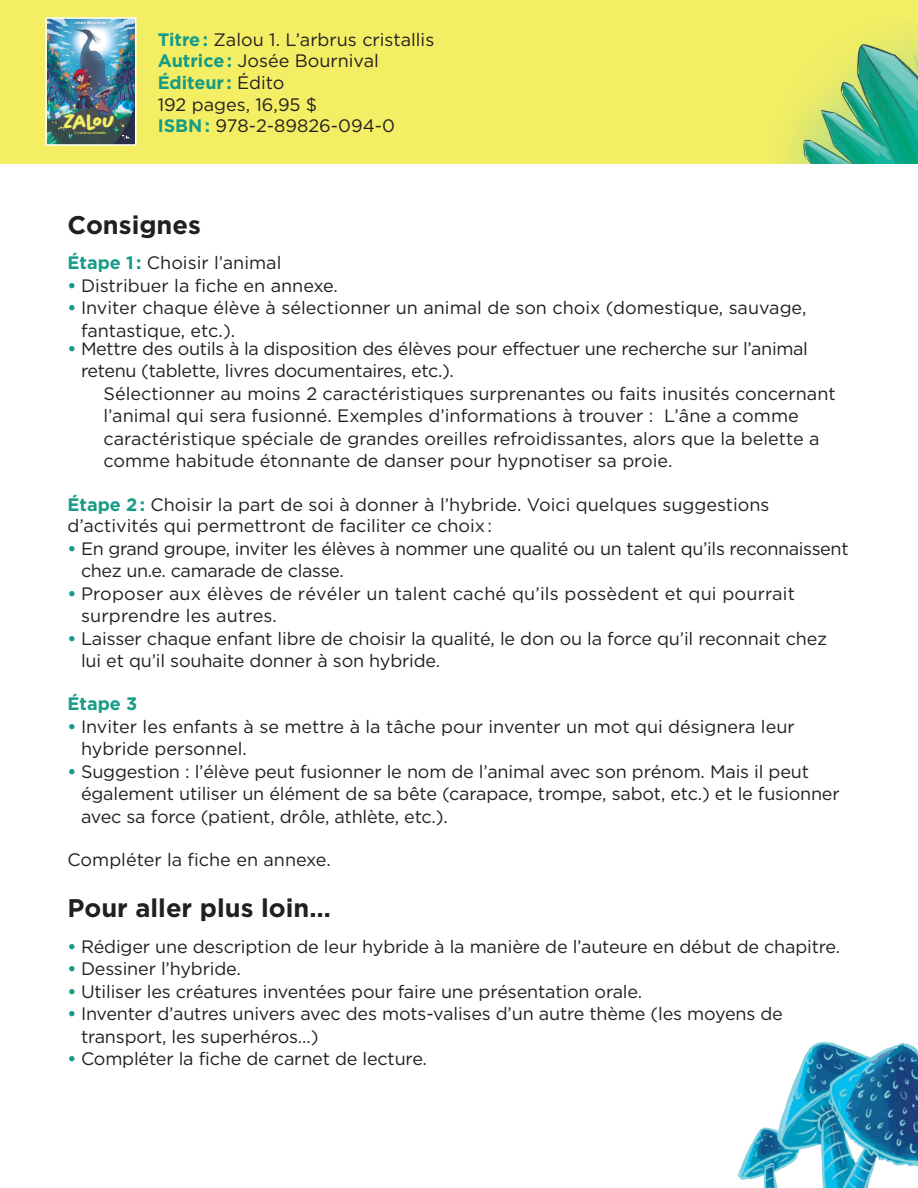
<style>
.page{position:relative;width:918px;height:1188px;background:#fff}
.page>*{position:absolute;margin:0;border:0;box-sizing:border-box;transform-origin:0 0}
.Titre{font:700 25.5px "Gotham";color:#231f20}
.t1{font:700 20.4px "Chantal";letter-spacing:-.06em;color:#f3ee64}
.Normal_mais_tab{font:18px/22.5px "Gotham";letter-spacing:-.01em;color:#231f20}
.Normal_mais_tab-2{font:18px/22.5px "Gotham";letter-spacing:.01em;color:#231f20}
.t2{font:700 18px "Gotham";color:#169b86}
.t3{font:500 4.2px "Gotham";letter-spacing:-.02em;color:#fff}
.t4{font:500 3.45px "Gotham";letter-spacing:-.02em;color:#f3ee64}
.s1{font-weight:700;color:#169b86}
.s2{font-weight:400;color:#231f20}
</style>
<div class="page">
<img style="left:737px;top:1042px;width:181px;height:146px">
<div style="left:0;top:0;width:918px;height:163px;background:#f3ee64"></div>
<img style="left:787px;top:35px;width:131px;height:128px">
<img style="left:45px;top:17px;width:92px;height:129px">
<p class="t3" style="left:74px;top:20px;width:34px">Josée Bournival</p>
<p class="Normal_mais_tab" style="left:158px;top:28px;width:278px"><span class="s1">Titre :</span> Zalou 1. L’arbrus cristallis</p>
<p class="Normal_mais_tab" style="left:158px;top:49px;width:223px"><span class="s1">Autrice :</span> Josée Bournival</p>
<p class="t2" style="left:158px;top:71px;width:128px">Éditeur : <span class="s2">Édito</span></p>
<p class="Normal_mais_tab" style="left:158px;top:93px;width:161px">192 pages, 16,95 $</p>
<p class="t1" style="left:65px;top:109px;width:53px">Zalou</p>
<p class="Normal_mais_tab" style="left:158px;top:114px;width:239px"><span class="s1">ISBN :</span> 978-2-89826-094-0</p>
<p class="t4" style="left:74px;top:131px;width:33px">1. L’arbrus cristallis</p>
<p class="Titre" style="left:68px;top:208px;width:135px">Consignes</p>
<p class="Normal_mais_tab" style="left:68px;top:251px;width:215px"><span class="s1">Étape 1 :</span> Choisir l’animal</p>
<p class="Normal_mais_tab" style="left:68px;top:274px;width:272px"><span class="s1">•</span> Distribuer la fiche en annexe.</p>
<p class="Normal_mais_tab" style="left:81px;top:296px;width:727px;text-indent:-14px"><span class="s1">•</span> Inviter chaque élève à sélectionner un animal de son choix (domestique, sauvage, fantastique, etc.).</p>
<p class="Normal_mais_tab" style="left:81px;top:337px;width:728px;text-indent:-14px"><span class="s1">•</span> Mettre des outils à la disposition des élèves pour effectuer une recherche sur l’animal retenu (tablette, livres documentaires, etc.).</p>
<p class="Normal_mais_tab" style="left:104px;top:382px;width:734px">Sélectionner au moins 2 caractéristiques surprenantes ou faits inusités concernant l’animal qui sera fusionné. Exemples d’informations à trouver : L’âne a comme caractéristique spéciale de grandes oreilles refroidissantes, alors que la belette a comme habitude étonnante de danser pour hypnotiser sa proie.</p>
<p class="Normal_mais_tab" style="left:68px;top:493px;width:703px;line-height:21.6px"><span class="s1">Étape 2 :</span> Choisir la part de soi à donner à l’hybride. Voici quelques suggestions d’activités qui permettront de faciliter ce choix:</p>
<p class="Normal_mais_tab" style="left:81px;top:537px;width:769px;text-indent:-14px"><span class="s1">•</span> En grand groupe, inviter les élèves à nommer une qualité ou un talent qu’ils reconnaissent chez un.e. camarade de classe.</p>
<p class="Normal_mais_tab-2" style="left:81px;top:582px;width:715px;text-indent:-14px"><span class="s1">•</span> Proposer aux élèves de révéler un talent caché qu’ils possèdent et qui pourrait surprendre les autres.</p>
<p class="Normal_mais_tab" style="left:81px;top:627px;width:748px;text-indent:-14px"><span class="s1">•</span> Laisser chaque enfant libre de choisir la qualité, le don ou la force qu’il reconnait chez lui et qu’il souhaite donner à son hybride.</p>
<p class="t2" style="left:68px;top:692px;width:71px">Étape 3</p>
<p class="Normal_mais_tab" style="left:81px;top:715px;width:715px;text-indent:-14px"><span class="s1">•</span> Inviter les enfants à se mettre à la tâche pour inventer un mot qui désignera leur hybride personnel.</p>
<p class="Normal_mais_tab" style="left:81px;top:760px;width:760px;text-indent:-14px"><span class="s1">•</span> Suggestion : l’élève peut fusionner le nom de l’animal avec son prénom. Mais il peut également utiliser un élément de sa bête (carapace, trompe, sabot, etc.) et le fusionner avec sa force (patient, drôle, athlète, etc.).</p>
<p class="Normal_mais_tab" style="left:68px;top:848px;width:265px">Compléter la fiche en annexe.</p>
<p class="Titre" style="left:68px;top:891px;width:265px">Pour aller plus loin…</p>
<p class="Normal_mais_tab" style="left:68px;top:935px;width:774px"><span class="s1">•</span> Rédiger une description de leur hybride à la manière de l’auteure en début de chapitre.</p>
<p class="Normal_mais_tab" style="left:68px;top:957px;width:175px"><span class="s1">•</span> Dessiner l’hybride.</p>
<p class="Normal_mais_tab" style="left:68px;top:980px;width:576px"><span class="s1">•</span> Utiliser les créatures inventées pour faire une présentation orale.</p>
<p class="Normal_mais_tab" style="left:81px;top:1002px;width:703px;text-indent:-14px"><span class="s1">•</span> Inventer d’autres univers avec des mots-valises d’un autre thème (les moyens de transport, les superhéros…)</p>
<p class="Normal_mais_tab" style="left:68px;top:1047px;width:361px"><span class="s1">•</span> Compléter la fiche de carnet de lecture.</p>
</div>
